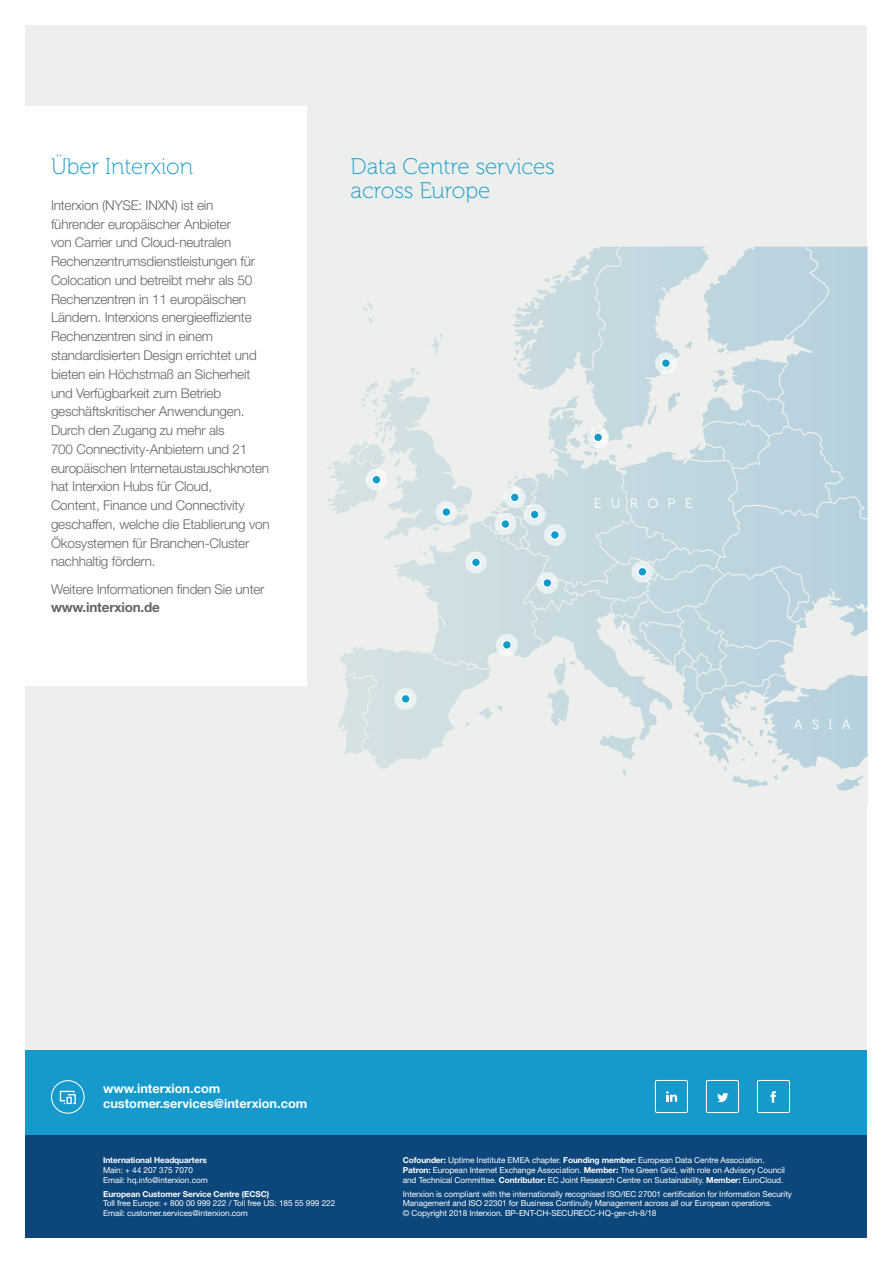
<style>
.page{position:relative;width:893px;height:1263px;background:#fff}
.page>*{position:absolute;margin:0;border:0;box-sizing:border-box;transform-origin:0 0}
.Subhead_1__Blue{font:22.5px/24px "Museo 100";letter-spacing:-.005em;color:#169acb}
.Subhead_1__Blue___Sp{font:22.5px "Museo 100";letter-spacing:-.005em;color:#169acb}
.Text__Grey{font:300 13.5px/18.8px "Helvetica Neue LT Std";letter-spacing:-.015em;color:#656568}
.t1{font:13.5px "Museo 300";letter-spacing:.7em;color:#fff}
.t2{font:700 12.75px "Helvetica Neue LT Std";color:#fff}
.t3{font:8.25px/9.8px "Helvetica Neue LT Std";letter-spacing:-.01em;color:#fff}
.t4{font:700 8.25px "Helvetica Neue LT Std";letter-spacing:-.01em;color:#fff}
.s1{font-weight:700}
</style>
<div class="page">
<div style="left:26px;top:1050px;width:841px;height:85px;background:#169acb"></div>
<svg style="left:666px;top:1091px;width:11px;height:11px"></svg>
<div style="left:655px;top:1080px;width:33px;height:33px;border:1px solid #fff;border-radius:2px"></div>
<svg style="left:717px;top:1093px;width:11px;height:9px"></svg>
<div style="left:706px;top:1080px;width:33px;height:33px;border:1px solid #fff;border-radius:2px"></div>
<svg style="left:770px;top:1091px;width:6px;height:12px"></svg>
<div style="left:757px;top:1080px;width:33px;height:33px;border:1px solid #fff;border-radius:2px"></div>
<div style="left:26px;top:26px;width:841px;height:1024px;background:#edefed"></div>
<svg style="left:338px;top:522px;width:139px;height:247px"></svg>
<svg style="left:363px;top:303px;width:10px;height:20px"></svg>
<svg style="left:326px;top:333px;width:117px;height:181px"></svg>
<svg style="left:483px;top:247px;width:384px;height:543px"></svg>
<div style="left:504px;top:486px;width:22px;height:22px;background:linear-gradient(to right,#eff4f5,#e9f0f2);border-radius:50%"></div>
<div style="left:510px;top:492px;width:10px;height:10px;background:#139bcb;border:1px solid #fff;border-radius:50%"></div>
<div style="left:365px;top:469px;width:22px;height:22px;background:#edf3f4;border-radius:50%"></div>
<div style="left:371px;top:475px;width:10px;height:10px;background:#139bcb;border:1px solid #fff;border-radius:50%"></div>
<div style="left:435px;top:501px;width:22px;height:22px;background:#ebf2f3;border-radius:50%"></div>
<div style="left:441px;top:507px;width:10px;height:10px;background:#139bcb;border:1px solid #fff;border-radius:50%"></div>
<div style="left:494px;top:513px;width:22px;height:22px;background:#eaf1f3;border-radius:50%"></div>
<svg style="left:500px;top:519px;width:10px;height:10px"></svg>
<div style="left:465px;top:551px;width:22px;height:22px;background:#ebf1f3;border-radius:50%"></div>
<svg style="left:471px;top:557px;width:10px;height:10px"></svg>
<div style="left:524px;top:504px;width:22px;height:21px;background:#e9f0f3;border-radius:50%"></div>
<svg style="left:530px;top:509px;width:10px;height:11px"></svg>
<div style="left:587px;top:426px;width:22px;height:22px;background:#f2f5f5;border-radius:50%"></div>
<div style="left:593px;top:432px;width:10px;height:10px;background:#139bcb;border:1px solid #fff;border-radius:50%"></div>
<div style="left:544px;top:524px;width:22px;height:22px;background:#e9f0f3;border-radius:50%"></div>
<div style="left:550px;top:530px;width:10px;height:10px;background:#139bcb;border:1px solid #fff;border-radius:50%"></div>
<div style="left:536px;top:572px;width:22px;height:22px;background:linear-gradient(to bottom,#ebf1f3,#e9f0f3);border-radius:50%"></div>
<svg style="left:542px;top:578px;width:10px;height:10px"></svg>
<div style="left:631px;top:561px;width:22px;height:22px;background:linear-gradient(to right,#e5eef1,#e8eff2);border-radius:50%"></div>
<div style="left:637px;top:567px;width:10px;height:10px;background:#139bcb;border:1px solid #fff;border-radius:50%"></div>
<div style="left:496px;top:634px;width:22px;height:22px;background:linear-gradient(to right,#f0f4f5,#eaf1f2);border-radius:50%"></div>
<div style="left:502px;top:640px;width:10px;height:10px;background:#139bcb;border:1px solid #fff;border-radius:50%"></div>
<div style="left:395px;top:688px;width:22px;height:22px;background:#ecf2f3;border-radius:50%"></div>
<div style="left:401px;top:694px;width:10px;height:10px;background:#139bcb;border:1px solid #fff;border-radius:50%"></div>
<div style="left:655px;top:352px;width:22px;height:22px;background:linear-gradient(to right,#e3edf1,#f2f5f5);border-radius:50%"></div>
<div style="left:661px;top:358px;width:10px;height:10px;background:#139bcb;border:1px solid #fff;border-radius:50%"></div>
<div style="left:0;top:106px;width:306px;height:580px;background:#fff"></div>
<div style="left:26px;top:1135px;width:841px;height:102px;background:#0d467a"></div>
<svg style="left:60px;top:1091px;width:16px;height:13px"></svg>
<div style="left:51px;top:1080px;width:34px;height:34px;border:1px solid #fff;border-radius:50%"></div>
<p class="Subhead_1__Blue___Sp" style="left:51px;top:155px;width:144px">Über Interxion</p>
<p class="Text__Grey" style="left:51px;top:195px;width:220px">Interxion (NYSE: INXN) ist ein führender europäischer Anbieter<br>von Carrier und Cloud-neutralen Rechenzentrumsdienstleistungen für Colocation und betreibt mehr als 50<br>Rechenzentren in 11 europäischen Ländern. Interxions energieeffiziente Rechenzentren sind in einem standardisierten Design errichtet und bieten ein Höchstmaß an Sicherheit und Verfügbarkeit zum Betrieb geschäftskritischer Anwendungen.<br>Durch den Zugang zu mehr als<br>700 Connectivity-Anbietern und 21 europäischen Internetaustauschknoten hat Interxion Hubs für Cloud,<br>Content, Finance und Connectivity geschaffen, welche die Etablierung von Ökosystemen für Branchen-Cluster nachhaltig fördern.</p>
<p class="Text__Grey" style="left:51px;top:579px;width:215px">Weitere Informationen finden Sie unter <span class="s1">www.interxion.de</span></p>
<p class="Subhead_1__Blue" style="left:351px;top:155px;width:206px">Data Centre services across Europe</p>
<p class="t1" style="left:594px;top:496px;width:100px">EUROPE</p>
<p class="t1" style="left:794px;top:717px;width:59px">ASIA</p>
<p class="t2" style="left:103px;top:1080px;width:119px">www.interxion.com</p>
<p class="t2" style="left:103px;top:1095px;width:206px">customer.services@interxion.com</p>
<p class="t4" style="left:103px;top:1155px;width:105px">International Headquarters</p>
<p class="t3" style="left:103px;top:1165px;width:91px">Main: + 44 207 375 7070</p>
<p class="t3" style="left:103px;top:1175px;width:106px">Email: hq.info@interxion.com</p>
<p class="t4" style="left:103px;top:1189px;width:168px">European Customer Service Centre (ECSC)</p>
<p class="t3" style="left:103px;top:1198px;width:234px">Toll free Europe: + 800 00 999 222 / Toll free US: 185 55 999 222</p>
<p class="t3" style="left:103px;top:1208px;width:146px">Email: customer.services@interxion.com</p>
<p class="t3" style="left:403px;top:1155px;width:384px"><span class="s1">Cofounder:</span> Uptime Institute EMEA chapter. <span class="s1">Founding member:</span> European Data Centre Association.<br><span class="s1">Patron:</span> European Internet Exchange Association. <span class="s1">Member:</span> The Green Grid, with role on Advisory Council and Technical Committee. <span class="s1">Contributor:</span> EC Joint Research Centre on Sustainability. <span class="s1">Member:</span> EuroCloud.</p>
<p class="t3" style="left:403px;top:1189px;width:391px">Interxion is compliant with the internationally recognised ISO/IEC 27001 certification for Information Security<br>Management and ISO 22301 for Business Continuity Management across all our European operations.<br>© Copyright 2018 Interxion. BP-ENT-CH-SECURECC-HQ-ger-ch-8/18</p>
</div>
